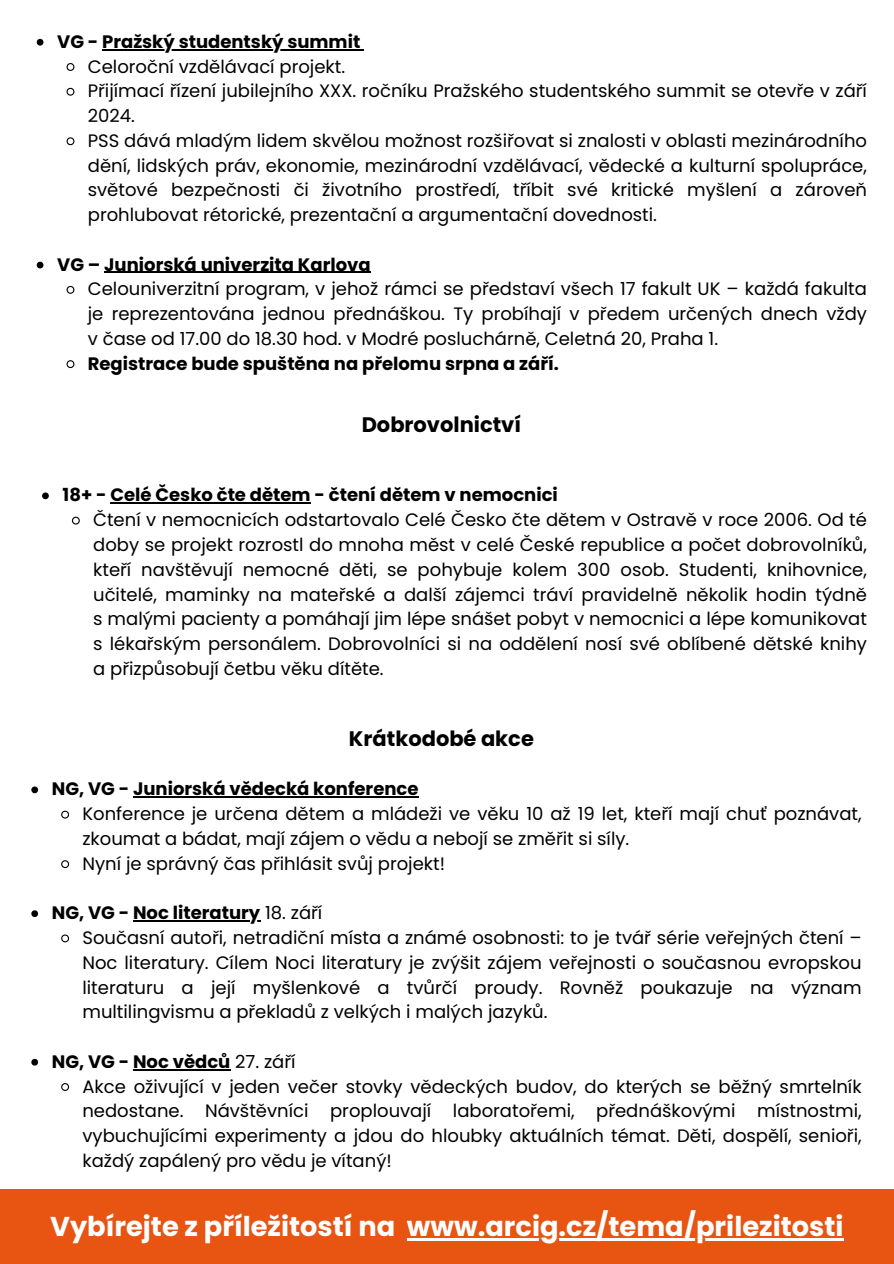
<style>
.page{position:relative;width:894px;height:1264px;background:#fff}
.page>*{position:absolute;margin:0;border:0;box-sizing:border-box;transform-origin:0 0}
.t1{font:700 27.3px "Poppins";color:#fff}
.t2{font:700 21px "Poppins";color:#000}
.t3{font:18px/24.8px "Poppins";color:#000;text-align:justify}
.t4{font:700 18px "Poppins";color:#000}
.s1{font-weight:700}
.s2{font-weight:400}
</style>
<div class="page">
<div style="left:0;top:1188px;width:893px;height:75px;background:#e85412"></div>
<hr style="left:407px;top:1238px;width:189px;height:2px;background:#fff">
<hr style="left:596px;top:1238px;width:247px;height:2px;background:#fff">
<svg style="left:37px;top:39px;width:6px;height:7px"></svg>
<hr style="left:102px;top:49px;width:258px;height:1px;background:#000">
<svg style="left:66px;top:63px;width:9px;height:8px"></svg>
<svg style="left:66px;top:87px;width:9px;height:9px"></svg>
<svg style="left:66px;top:137px;width:9px;height:9px"></svg>
<svg style="left:37px;top:262px;width:6px;height:6px"></svg>
<hr style="left:104px;top:272px;width:266px;height:1px;background:#000">
<svg style="left:66px;top:285px;width:9px;height:9px"></svg>
<svg style="left:66px;top:360px;width:9px;height:9px"></svg>
<svg style="left:31px;top:786px;width:7px;height:7px"></svg>
<hr style="left:133px;top:796px;width:285px;height:1px;background:#000">
<svg style="left:61px;top:810px;width:9px;height:9px"></svg>
<svg style="left:61px;top:860px;width:9px;height:8px"></svg>
<svg style="left:31px;top:910px;width:7px;height:7px"></svg>
<hr style="left:133px;top:920px;width:127px;height:1px;background:#000">
<svg style="left:61px;top:934px;width:9px;height:9px"></svg>
<svg style="left:31px;top:1058px;width:7px;height:7px"></svg>
<hr style="left:133px;top:1068px;width:97px;height:2px;background:#000">
<svg style="left:61px;top:1083px;width:8px;height:8px"></svg>
<svg style="left:42px;top:492px;width:7px;height:7px"></svg>
<hr style="left:110px;top:502px;width:200px;height:1px;background:#000">
<svg style="left:71px;top:516px;width:9px;height:9px"></svg>
<p class="t4" style="left:57px;top:29px;width:304px">VG - Pražský studentský summit</p>
<p class="t3" style="left:88px;top:54px;width:259px">Celoroční vzdělávací projekt.</p>
<p class="t3" style="left:88px;top:79px;width:780px">Přijímací řízení jubilejního XXX. ročníku Pražského studentského summit se otevře v září</p>
<p class="t3" style="left:88px;top:103px;width:780px">2024.<br>PSS dává mladým lidem skvělou možnost rozšiřovat si znalosti v oblasti mezinárodního</p>
<h2 class="t3" style="left:88px;top:153px;width:780px">dění, lidských práv, ekonomie, mezinárodní vzdělávací, vědecké a kulturní spolupráce, světové bezpečnosti či životního prostředí, tříbit své kritické myšlení a zároveň prohlubovat rétorické, prezentační a argumentační dovednosti.</h2>
<h2 class="t4" style="left:57px;top:252px;width:315px">VG – Juniorská univerzita Karlova</h2>
<p class="t3" style="left:88px;top:277px;width:780px">Celouniverzitní program, v jehož rámci se představí všech 17 fakult UK – každá fakulta</p>
<p class="t3" style="left:88px;top:301px;width:780px;text-align:left">je reprezentována jednou přednáškou. Ty probíhají v předem určených dnech vždy v čase od 17.00 do 18.30 hod. v Modré posluchárně, Celetná 20, Praha 1.<br><span class="s1">Registrace bude spuštěna na přelomu srpna a září.</span></p>
<p class="t2" style="left:361px;top:410px;width:161px">Dobrovolnictví</p>
<p class="t4" style="left:63px;top:482px;width:496px">18+ - Celé Česko čte dětem - čtení dětem v nemocnici</p>
<p class="t3" style="left:93px;top:507px;width:775px">Čtení v nemocnicích odstartovalo Celé Česko čte dětem v Ostravě v roce 2006. Od té doby se projekt rozrostl do mnoha měst v celé České republice a počet dobrovolníků, kteří navštěvují nemocné děti, se pohybuje kolem 300 osob. Studenti, knihovnice, učitelé, maminky na mateřské a další zájemci tráví pravidelně několik hodin týdně s malými pacienty a pomáhají jim lépe snášet pobyt v nemocnici a lépe komunikovat s lékařským personálem. Dobrovolníci si na oddělení nosí své oblíbené dětské knihy a přizpůsobují četbu věku dítěte.</p>
<h1 class="t2" style="left:349px;top:724px;width:186px">Krátkodobé akce</h1>
<h2 class="t4" style="left:52px;top:776px;width:368px">NG, VG - Juniorská vědecká konference</h2>
<p class="t3" style="left:82px;top:801px;width:780px">Konference je určena dětem a mládeži ve věku 10 až 19 let, kteří mají chuť poznávat, zkoumat a bádat, mají zájem o vědu a nebojí se změřit si síly.</p>
<p class="t3" style="left:82px;top:851px;width:364px">Nyní je správný čas přihlásit svůj projekt!</p>
<p class="t4" style="left:52px;top:900px;width:272px">NG, VG - Noc literatury <span class="s2">18. září</span></p>
<p class="t3" style="left:82px;top:925px;width:780px">Současní autoři, netradiční místa a známé osobnosti: to je tvář série veřejných čtení –</p>
<p class="t3" style="left:82px;top:950px;width:780px">Noc literatury. Cílem Noci literatury je zvýšit zájem veřejnosti o současnou evropskou literaturu a její myšlenkové a tvůrčí proudy. Rovněž poukazuje na význam multilingvismu a překladů z velkých i malých jazyků.</p>
<p class="t4" style="left:52px;top:1048px;width:245px">NG, VG - Noc vědců <span class="s2">27. září</span></p>
<p class="t3" style="left:82px;top:1073px;width:780px">Akce oživující v jeden večer stovky vědeckých budov, do kterých se běžný smrtelník</p>
<p class="t3" style="left:82px;top:1098px;width:780px">nedostane. Návštěvníci proplouvají laboratořemi, přednáškovými místnostmi, vybuchujícími experimenty a jdou do hloubky aktuálních témat. Děti, dospělí, senioři, každý zapálený pro vědu je vítaný!</p>
<p class="t1" style="left:50px;top:1207px;width:794px">Vybírejte z příležitostí na www.arcig.cz/tema/prilezitosti</p>
</div>
